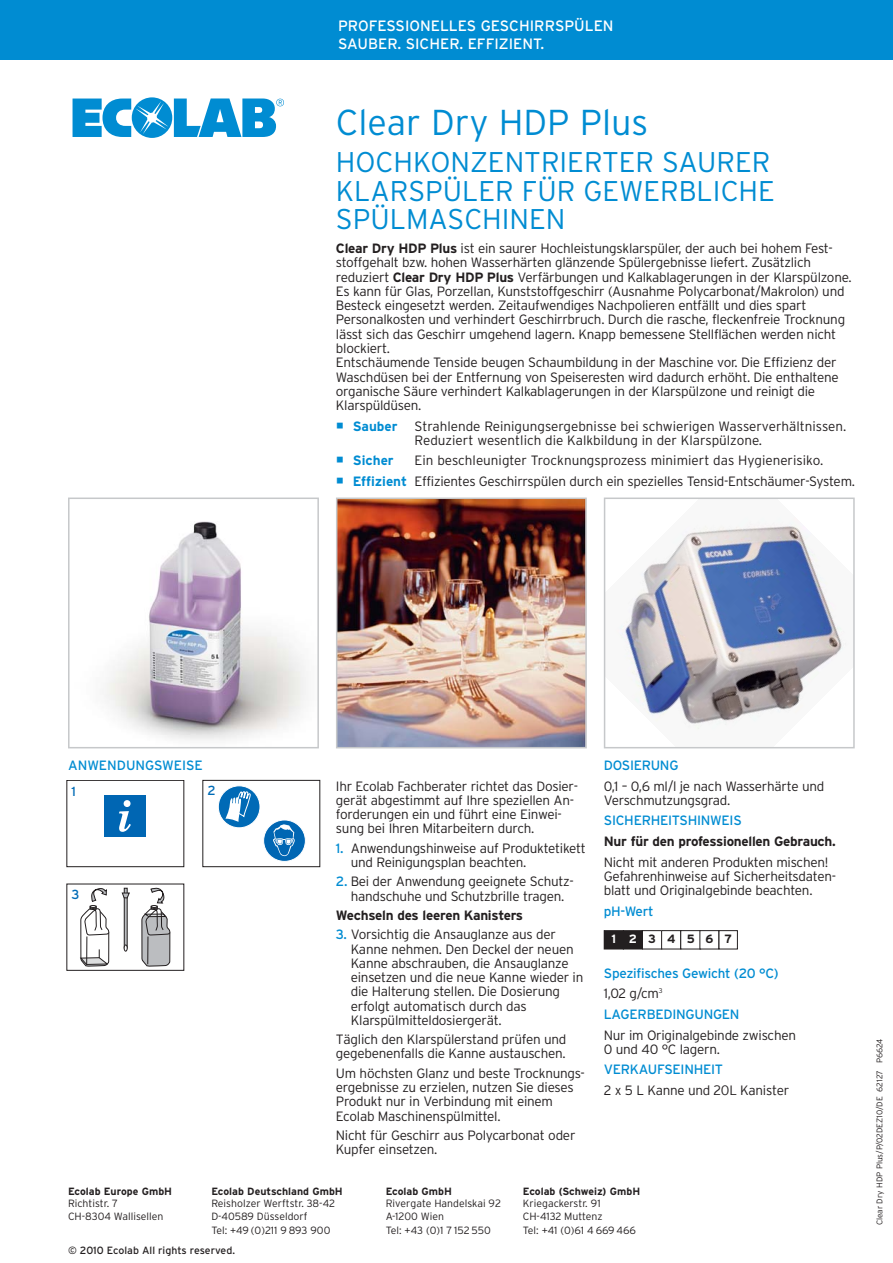
<style>
.page{position:relative;width:893px;height:1263px;background:#fff}
.page>*{position:absolute;margin:0;border:0;box-sizing:border-box;transform-origin:0 0}
.t1{font:300 36px "Interstate";color:#008cd2}
.t2{font:300 28.5px/28.5px "Interstate";color:#008cd2}
.t3{font:15px/18px "Interstate";color:#fff}
.t4{font:300 13.5px/14.2px "Interstate";letter-spacing:-.02em;color:#231f20}
.t5{font:300 13.5px/14.2px "Interstate";color:#231f20}
.t6{font:13.5px/20.5px "Interstate";letter-spacing:-.02em;color:#008cd2}
.t7{font:700 13.5px "Interstate";letter-spacing:-.02em;color:#231f20}
.t8{font:13.5px "Interstate";color:#008cd2}
.t9{font:700 13.5px "Interstate";color:#008cd2}
.t10{font:13.2px "Interstate";color:#006bb6}
.t11{font:700 12px "Interstate";letter-spacing:.925em;color:#231f20}
.t12{font:300 10.5px/12.6px "Interstate";color:#231f20}
.t13{font:700 10.5px "Interstate";color:#231f20}
.t14{font:10.5px "Interstate";color:#231f20}
.t15{font:300 8.25px "Interstate";color:#231f20}
.s1{font-weight:700}
.s2{font-weight:700;color:#008cd2}
.s3{font-weight:400;color:#008cd2}
.s4{color:#fff}
.s5{font-weight:300;color:#231f20}
</style>
<div class="page">
<div style="left:0;top:0;width:893px;height:60px;background:#008cd2"></div>
<svg style="left:73px;top:97px;width:211px;height:41px"></svg>
<img style="left:105px;top:521px;width:201px;height:219px">
<div style="left:68px;top:497px;width:251px;height:251px;border:2px solid #c6c8ca"></div>
<div style="left:202px;top:780px;width:118px;height:87px;border:1px solid #231f20"></div>
<div style="left:66px;top:780px;width:118px;height:87px;border:1px solid #231f20"></div>
<div style="left:124px;top:888px;width:4px;height:60px;border:1px solid #231f20"></div>
<svg style="left:121px;top:892px;width:9px;height:7px"></svg>
<svg style="left:124px;top:944px;width:4px;height:7px"></svg>
<svg style="left:80px;top:888px;width:30px;height:79px"></svg>
<svg style="left:141px;top:887px;width:29px;height:79px"></svg>
<svg style="left:218px;top:786px;width:42px;height:42px"></svg>
<div style="left:218px;top:785px;width:42px;height:43px;border:1px solid #fff;border-radius:50%"></div>
<svg style="left:225px;top:791px;width:26px;height:31px"></svg>
<div style="left:264px;top:820px;width:41px;height:41px;background:#0066b3;border-radius:50%"></div>
<div style="left:263px;top:819px;width:43px;height:43px;border:1px solid #fff;border-radius:50%"></div>
<svg style="left:273px;top:824px;width:22px;height:32px"></svg>
<div style="left:104px;top:795px;width:42px;height:42px;background:#0066b3"></div>
<svg style="left:119px;top:800px;width:12px;height:32px"></svg>
<img style="left:619px;top:522px;width:227px;height:208px">
<div style="left:604px;top:497px;width:251px;height:251px;border:2px solid #c6c8ca"></div>
<img style="left:339px;top:500px;width:245px;height:245px">
<div style="left:336px;top:497px;width:251px;height:251px;border:2px solid #c6c8ca"></div>
<div style="left:605px;top:931px;width:18px;height:18px;background:#231f20"></div>
<div style="left:604px;top:930px;width:20px;height:19px;border:1px solid #231f20"></div>
<div style="left:624px;top:931px;width:18px;height:18px;background:#231f20"></div>
<div style="left:623px;top:930px;width:20px;height:19px;border:1px solid #231f20"></div>
<div style="left:642px;top:930px;width:20px;height:19px;border:1px solid #231f20"></div>
<div style="left:661px;top:930px;width:20px;height:19px;border:1px solid #231f20"></div>
<div style="left:680px;top:930px;width:21px;height:19px;border:1px solid #231f20"></div>
<div style="left:699px;top:930px;width:20px;height:19px;border:1px solid #231f20"></div>
<div style="left:719px;top:930px;width:19px;height:19px;border:1px solid #231f20"></div>
<p class="t3" style="left:338px;top:18px;width:277px">PROFESSIONELLES GESCHIRRSPÜLEN<br>SAUBER. SICHER. EFFIZIENT.</p>
<h1 class="t1" style="left:336px;top:109px;width:314px">Clear Dry HDP Plus</h1>
<h2 class="t2" style="left:336px;top:150px;width:440px">HOCHKONZENTRIERTER SAURER<br>KLARSPÜLER FÜR GEWERBLICHE<br>SPÜLMASCHINEN</h2>
<p class="t4" style="left:336px;top:242px;width:517px"><span class="s1">Clear Dry HDP Plus</span> ist ein saurer Hochleistungsklarspüler, der auch bei hohem Fest&shy;stoffgehalt bzw. hohen Wasserhärten glänzende Spülergebnisse liefert. Zusätzlich reduziert <span class="s1">Clear Dry HDP Plus</span> Verfärbungen und Kalkablagerungen in der Klarspülzone.<br>Es kann für Glas, Porzellan, Kunststoffgeschirr (Ausnahme Polycarbonat/Makrolon) und Besteck eingesetzt werden. Zeitaufwendiges Nachpolieren entfällt und dies spart Personalkosten und verhindert Geschirrbruch. Durch die rasche, fleckenfreie Trocknung lässt sich das Geschirr umgehend lagern. Knapp bemessene Stellflächen werden nicht blockiert.<br>Entschäumende Tenside beugen Schaumbildung in der Maschine vor. Die Effizienz der Waschdüsen bei der Entfernung von Speiseresten wird dadurch erhöht. Die enthaltene organische Säure verhindert Kalkablagerungen in der Klarspülzone und reinigt die Klarspüldüsen.</p>
<p class="t9" style="left:353px;top:421px;width:46px">Sauber</p>
<p class="t5" style="left:415px;top:420px;width:433px">Strahlende Reinigungsergebnisse bei schwierigen Wasserverhältnissen.<br>Reduziert wesentlich die Kalkbildung in der Klarspülzone.</p>
<p class="t9" style="left:353px;top:456px;width:42px">Sicher</p>
<p class="t4" style="left:353px;top:451px;width:504px;line-height:20.7px;text-indent:62px">Ein beschleunigter Trocknungsprozess minimiert das Hygienerisiko.<br><span class="s2">Effizient</span> Effizientes Geschirrspülen durch ein spezielles Tensid-Entschäumer-System.</p>
<p class="t8" style="left:68px;top:760px;width:136px">ANWENDUNGSWEISE</p>
<p class="t10" style="left:71px;top:784px;width:6px">1</p>
<p class="t10" style="left:207px;top:783px;width:10px">2</p>
<p class="t10" style="left:71px;top:887px;width:10px">3</p>
<p class="t4" style="left:336px;top:780px;width:244px">Ihr Ecolab Fachberater richtet das Dosier&shy;gerät abgestimmt auf Ihre speziellen An&shy;forderungen ein und führt eine Einwei&shy;sung bei Ihren Mitarbeitern durch.</p>
<p class="t4" style="left:351px;top:842px;width:236px;text-indent:-15px"><span class="s3">1.</span> Anwendungshinweise auf Produktetikett und Reinigungsplan beachten.</p>
<p class="t4" style="left:336px;top:876px;width:239px;text-align:center"><span class="s3">2.</span> Bei der Anwendung geeignete Schutz&shy;handschuhe und Schutzbrille tragen.</p>
<p class="t7" style="left:336px;top:910px;width:189px">Wechseln des leeren Kanisters</p>
<p class="t4" style="left:351px;top:928px;width:234px;text-indent:-15px"><span class="s3">3.</span> Vorsichtig die Ansauglanze aus der Kanne nehmen. Den Deckel der neuen Kanne abschrauben, die Ansauglanze einsetzen und die neue Kanne wieder in die Halterung stellen. Die Dosierung erfolgt automatisch durch das Klarspülmitteldosiergerät.</p>
<p class="t4" style="left:336px;top:1033px;width:232px">Täglich den Klarspülerstand prüfen und gegebenenfalls die Kanne austauschen.</p>
<p class="t4" style="left:336px;top:1067px;width:251px">Um höchsten Glanz und beste Trocknungs&shy;ergebnisse zu erzielen, nutzen Sie dieses Produkt nur in Verbindung mit einem Ecolab Maschinenspülmittel.</p>
<p class="t4" style="left:336px;top:1129px;width:241px">Nicht für Geschirr aus Polycarbonat oder<br>Kupfer einsetzen.</p>
<p class="t6" style="left:604px;top:756px;width:76px">DOSIERUNG</p>
<p class="t4" style="left:604px;top:780px;width:222px">0,1 – 0,6 ml/l je nach Wasserhärte und<br>Verschmutzungsgrad.</p>
<p class="t6" style="left:604px;top:811px;width:139px">SICHERHEITSHINWEIS</p>
<p class="t7" style="left:604px;top:836px;width:234px">Nur für den professionellen Gebrauch.</p>
<p class="t4" style="left:604px;top:856px;width:234px">Nicht mit anderen Produkten mischen!<br>Gefahrenhinweise auf Sicherheitsdaten&shy;blatt und Originalgebinde beachten.</p>
<p class="t6" style="left:604px;top:902px;width:51px">pH-Wert</p>
<p class="t11" style="left:612px;top:935px;width:122px"><span class="s4">1 2</span>34567</p>
<p class="t6" style="left:604px;top:964px;width:176px">Spezifisches Gewicht (20 °C)<br><span class="s5">1,02 g/cm</span><sup>3<br></sup>LAGERBEDINGUNGEN</p>
<p class="t4" style="left:604px;top:1029px;width:194px">Nur im Originalgebinde zwischen<br>0 und 40 °C lagern.</p>
<p class="t6" style="left:604px;top:1060px;width:121px">VERKAUFSEINHEIT</p>
<p class="t4" style="left:604px;top:1084px;width:187px">2 x 5 L Kanne und 20L Kanister</p>
<p class="t13" style="left:68px;top:1187px;width:106px">Ecolab Europe GmbH</p>
<p class="t12" style="left:68px;top:1198px;width:97px">Richtistr. 7<br>CH-8304 Wallisellen</p>
<p class="t13" style="left:211px;top:1187px;width:133px">Ecolab Deutschland GmbH</p>
<p class="t12" style="left:211px;top:1198px;width:125px">Reisholzer Werftstr. 38-42<br>D-40589 Düsseldorf</p>
<p class="t12" style="left:211px;top:1225px;width:121px">Tel: +49 (0)211 9 893 900</p>
<p class="t14" style="left:68px;top:1247px;width:168px">© 2010 Ecolab All rights reserved.</p>
<p class="t13" style="left:386px;top:1187px;width:68px">Ecolab GmbH</p>
<p class="t12" style="left:386px;top:1197px;width:117px">Rivergate Handelskai 92<br>A-1200 Wien</p>
<p class="t12" style="left:386px;top:1225px;width:107px">Tel: +43 (0)1 7 152 550</p>
<p class="t13" style="left:523px;top:1187px;width:119px">Ecolab (Schweiz) GmbH</p>
<p class="t12" style="left:523px;top:1198px;width:81px">Kriegackerstr. 91<br>CH-4132 Muttenz</p>
<p class="t12" style="left:523px;top:1225px;width:115px">Tel: +41 (0)61 4 669 466</p>
<p class="t15" style="left:876px;top:1225px;width:188px;rotate:-90deg">Clear Dry HDP Plus/P/02DEZ10/DE 62127 P6624</p>
</div>
